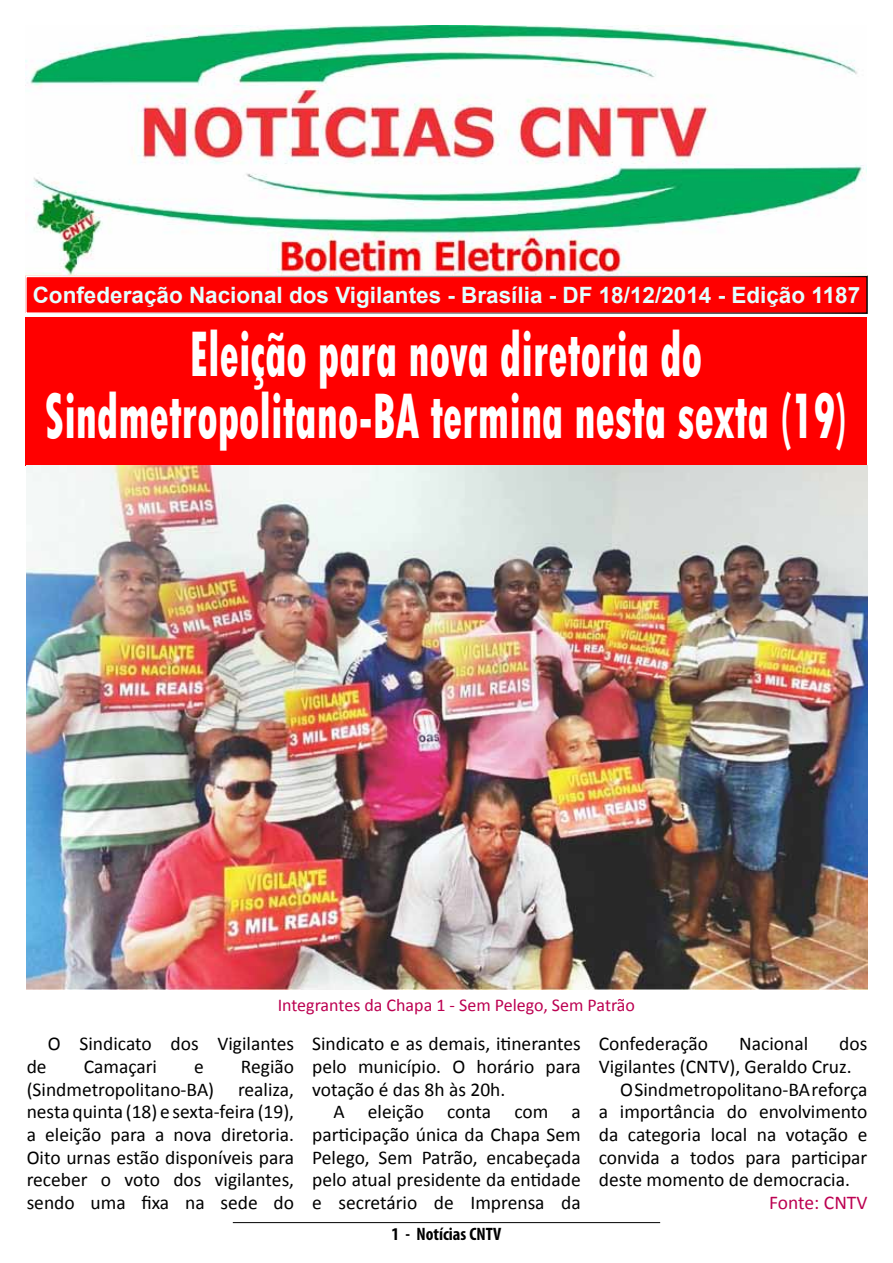
<style>
.page{position:relative;width:893px;height:1263px;background:#fff}
.page>*{position:absolute;margin:0;border:0;box-sizing:border-box;transform-origin:0 0}
.t1{font:800 condensed 67.5px/61.5px "Tw Cen";color:#fff;text-align:center;scale:.67 1}
.t2{font:700 22.5px "Arial";color:#e3ffff}
.t3{font:19.5px/22.6px "Calibri";color:#000;text-align:justify}
.t4{font:19.5px "Calibri";color:#bc0151}
.t5{font:18px "Calibri";color:#bc0151}
.t6{font:700 condensed 18px "Myriad Pro";color:#000}
</style>
<div class="page">
<hr style="left:233px;top:1222px;width:427px;height:1px;background:#000">
<div style="left:26px;top:276px;width:841px;height:37px;background:#f00"></div>
<img style="left:26px;top:26px;width:840px;height:250px">
<div style="left:25px;top:317px;width:841px;height:149px;background:#f00"></div>
<img style="left:27px;top:466px;width:840px;height:523px">
<p class="t2" style="left:33px;top:280px;width:829px">Confederação Nacional dos Vigilantes - Brasília - DF 18/12/2014 - Edição 1187</p>
<h1 class="t1" style="left:45px;top:324px;width:1199px">Eleição para nova diretoria do<br>Sindmetropolitano-BA termina nesta sexta (19)</h1>
<p class="t5" style="left:278px;top:993px;width:359px">Integrantes da Chapa 1 - Sem Pelego, Sem Patrão</p>
<p class="t3" style="left:48px;top:1032px;width:248px">O Sindicato dos Vigilantes</p>
<p class="t3" style="left:312px;top:1032px;width:270px">Sindicato e as demais, itinerantes pelo município. O horário para votação é das 8h às 20h.</p>
<p class="t3" style="left:312px;top:1100px;width:270px;text-indent:21px">A eleição conta com a participação única da Chapa Sem Pelego, Sem Patrão, encabeçada pelo atual presidente da entidade e secretário de Imprensa da</p>
<p class="t3" style="left:599px;top:1032px;width:111px">Confederação</p>
<p class="t3" style="left:739px;top:1032px;width:70px">Nacional</p>
<p class="t3" style="left:839px;top:1032px;width:30px">dos</p>
<p class="t3" style="left:599px;top:1055px;width:254px">Vigilantes (CNTV), Geraldo Cruz.</p>
<p class="t3" style="left:620px;top:1078px;width:249px">O Sindmetropolitano-BA reforça</p>
<p class="t3" style="left:599px;top:1100px;width:270px">a importância do envolvimento</p>
<p class="t3" style="left:599px;top:1123px;width:270px">da categoria local na votação e</p>
<p class="t3" style="left:599px;top:1146px;width:270px">convida a todos para participar</p>
<p class="t3" style="left:599px;top:1168px;width:253px">deste momento de democracia.</p>
<p class="t4" style="left:769px;top:1190px;width:100px">Fonte: CNTV</p>
<p class="t3" style="left:27px;top:1055px;width:21px">de</p>
<p class="t3" style="left:84px;top:1055px;width:75px">Camaçari</p>
<p class="t3" style="left:194px;top:1055px;width:11px">e</p>
<p class="t3" style="left:27px;top:1055px;width:269px;text-indent:214px">Região (Sindmetropolitano-BA) realiza, nesta quinta (18) e sexta-feira (19), a eleição para a nova diretoria.<br>Oito urnas estão disponíveis para receber o voto dos vigilantes, sendo uma fixa na sede do</p>
<p class="t6" style="left:392px;top:1223px;width:111px">1 - Notícias CNTV</p>
</div>
